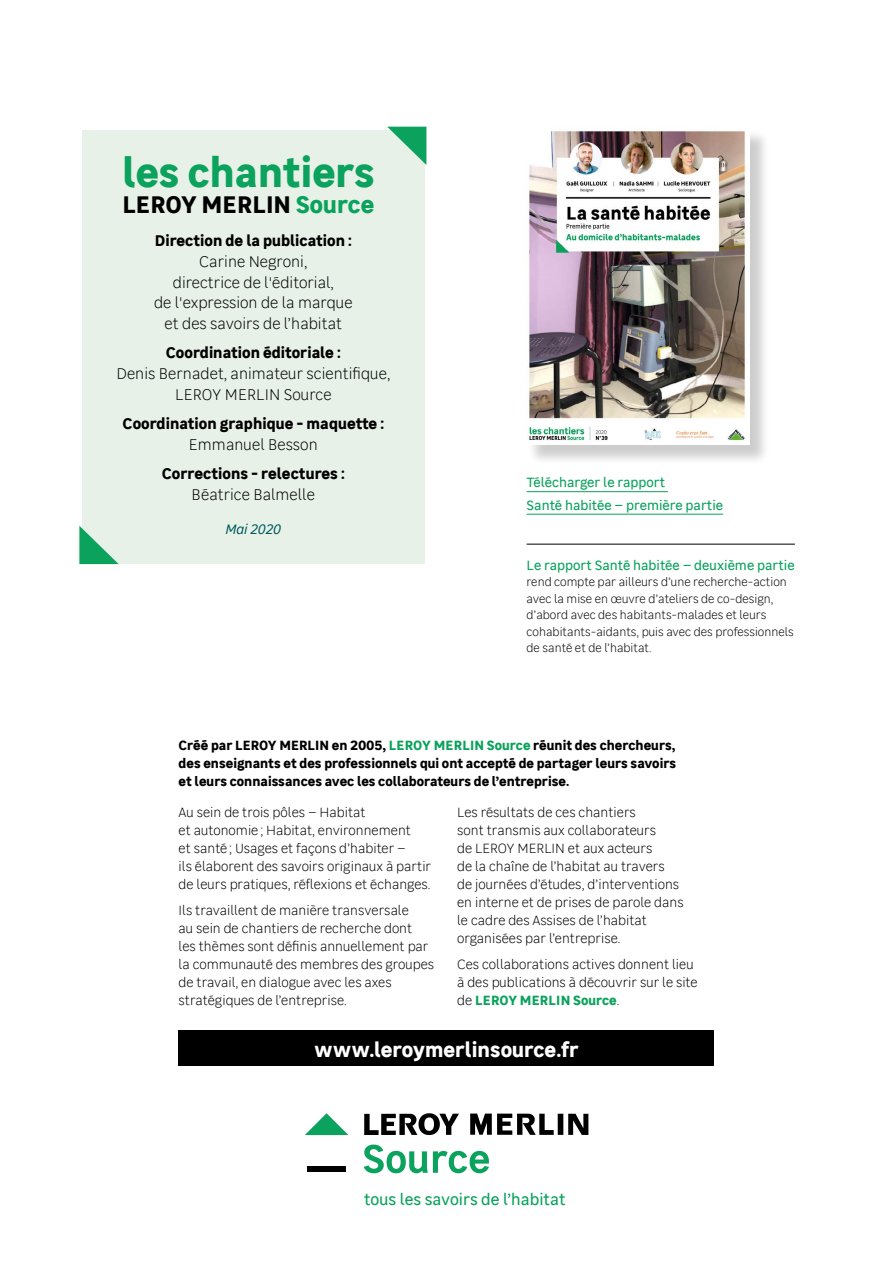
<style>
.page{position:relative;width:893px;height:1263px;background:#fff}
.page>*{position:absolute;margin:0;border:0;box-sizing:border-box;transform-origin:0 0}
.t1{font:700 41.55px "Leroy Merlin Sans";color:#0aa25c}
.t2{font:700 24.3px "Leroy Merlin Sans";letter-spacing:-.005em;color:#000}
.t3{font:700 21px "Leroy Merlin Sans";color:#fff}
.t4{font:16.2px "Leroy Merlin Sans";color:#0aa25c}
.t5{font:300 15.6px/20.9px "Leroy Merlin Sans";color:#000;text-align:center}
.t6{font:700 15.6px "Leroy Merlin Sans";color:#000}
.t7{font:italic 13.8px "Leroy Merlin Sans";letter-spacing:-.005em;color:#005a5e}
.t8{font:300 13.5px/18px "Leroy Merlin Sans";color:#000}
.t9{font:700 13.5px/18px "Leroy Merlin Sans";color:#000;text-align:justify}
.t10{font:13.5px/22.5px "Leroy Merlin Sans";color:#0aa25c}
.t11{font:300 12px/16.5px "Leroy Merlin Sans";color:#000}
.s1{color:#0aa25c}
.s2{font-weight:700;color:#0aa25c}
</style>
<div class="page">
<div style="left:82px;top:130px;width:342px;height:433px;background:#e7f1e8"></div>
<svg style="left:79px;top:526px;width:40px;height:38px"></svg>
<svg style="left:387px;top:127px;width:39px;height:38px"></svg>
<svg style="left:305px;top:1113px;width:284px;height:61px"></svg>
<div style="left:179px;top:1031px;width:535px;height:35px;background:#000"></div>
<div style="left:527px;top:129px;width:243px;height:337px;background:#000;opacity:.2"></div>
<img style="left:527px;top:129px;width:222px;height:315px">
<hr style="left:527px;top:491px;width:141px;height:1px;background:#0aa25c">
<hr style="left:527px;top:514px;width:196px;height:1px;background:#0aa25c">
<hr style="left:527px;top:544px;width:268px;height:1px;background:#000">
<h1 class="t1" style="left:122px;top:141px;width:254px">les chantiers</h1>
<h2 class="t2" style="left:122px;top:186px;width:253px">LEROY MERLIN <span class="s1">Source</span></h2>
<p class="t6" style="left:155px;top:228px;width:199px">Direction de la publication :</p>
<p class="t5" style="left:154px;top:250px;width:200px">Carine Negroni,<br>directrice de l'éditorial,<br>de l'expression de la marque et des savoirs de l’habitat</p>
<p class="t6" style="left:166px;top:341px;width:176px">Coordination éditoriale :</p>
<p class="t5" style="left:116px;top:362px;width:275px">Denis Bernadet, animateur scientifique,<br>LEROY MERLIN Source</p>
<p class="t6" style="left:123px;top:411px;width:263px">Coordination graphique - maquette :</p>
<p class="t5" style="left:189px;top:433px;width:130px">Emmanuel Besson</p>
<p class="t6" style="left:162px;top:461px;width:184px">Corrections - relectures :</p>
<p class="t5" style="left:192px;top:483px;width:125px">Béatrice Balmelle</p>
<p class="t7" style="left:225px;top:519px;width:57px">Mai 2020</p>
<p class="t10" style="left:527px;top:470px;width:198px">Télécharger le rapport<br>Santé habitée – première partie</p>
<p class="t10" style="left:527px;top:553px;width:270px">Le rapport Santé habitée – deuxième partie</p>
<p class="t11" style="left:527px;top:573px;width:269px">rend compte par ailleurs d’une recherche-action avec la mise en œuvre d’ateliers de co-design, d’abord avec des habitants-malades et leurs cohabitants-aidants, puis avec des professionnels de santé et de l’habitat.</p>
<p class="t9" style="left:179px;top:735px;width:499px">Créé par LEROY MERLIN en 2005, <span class="s1">LEROY MERLIN Source</span> réunit des chercheurs, des enseignants et des professionnels qui ont accepté de partager leurs savoirs et leurs connaissances avec les collaborateurs de l’entreprise.</p>
<p class="t8" style="left:179px;top:802px;width:254px">Au sein de trois pôles – Habitat<br>et autonomie ; Habitat, environnement<br>et santé ; Usages et façons d’habiter –<br>ils élaborent des savoirs originaux à partir de leurs pratiques, réflexions et échanges.</p>
<p class="t8" style="left:179px;top:901px;width:257px">Ils travaillent de manière transversale<br>au sein de chantiers de recherche dont<br>les thèmes sont définis annuellement par la communauté des membres des groupes de travail, en dialogue avec les axes stratégiques de l’entreprise.</p>
<p class="t8" style="left:457px;top:802px;width:228px">Les résultats de ces chantiers<br>sont transmis aux collaborateurs<br>de LEROY MERLIN et aux acteurs<br>de la chaîne de l’habitat au travers<br>de journées d’études, d’interventions en interne et de prises de parole dans le cadre des Assises de l’habitat organisées par l’entreprise.</p>
<p class="t8" style="left:457px;top:955px;width:242px">Ces collaborations actives donnent lieu à des publications à découvrir sur le site de <span class="s2">LEROY MERLIN Source</span>.</p>
<h3 class="t3" style="left:314px;top:1033px;width:266px">www.leroymerlinsource.fr</h3>
<p class="t4" style="left:364px;top:1188px;width:203px">tous les savoirs de l’habitat</p>
</div>
